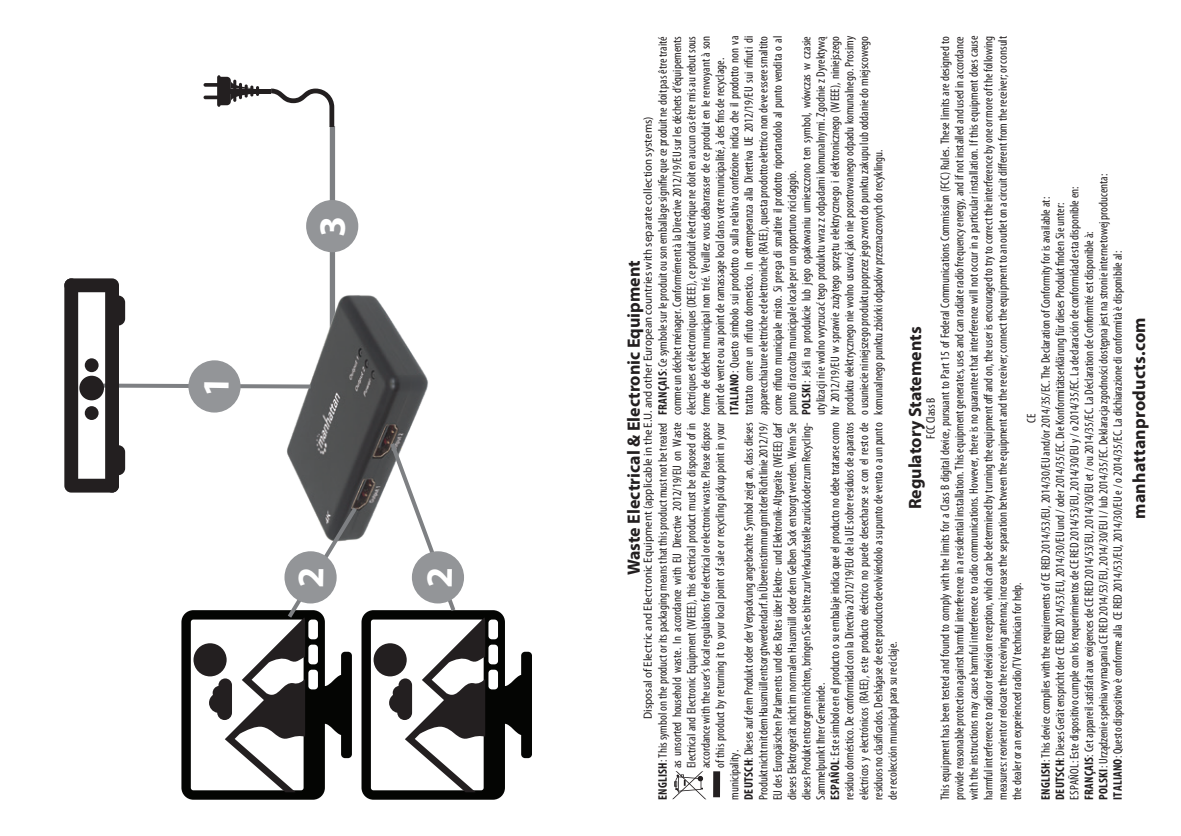
<style>
.page{position:relative;width:1181px;height:836px;background:#fff}
.page>*{position:absolute;margin:0;border:0;box-sizing:border-box;transform-origin:0 0}
.t1{font:700 18px "Myriad Pro";color:#231f20}
.t2{font:condensed 12.4px/14.4px "Myriad Pro";color:#231f20}
.t3{font:semi-condensed 12px "Myriad Pro";letter-spacing:.01em;color:#231f20}
.s1{font-weight:700}
</style>
<div class="page">
<div style="left:713px;top:771px;width:7px;height:26px;background:#231f20"></div>
<svg style="left:672px;top:771px;width:34px;height:28px"></svg>
<div style="left:330px;top:126px;width:5px;height:304px;background:#7e8083"></div>
<div style="left:307px;top:200px;width:51px;height:51px;background:#939598;border-radius:50%"></div>
<div style="left:306px;top:200px;width:52px;height:52px;border:2px solid #939598;border-radius:50%"></div>
<img style="left:284px;top:291px;width:144px;height:147px">
<svg style="left:125px;top:383px;width:186px;height:5px"></svg>
<div style="left:189px;top:361px;width:51px;height:51px;background:#939598;border-radius:50%"></div>
<div style="left:188px;top:360px;width:53px;height:52px;border:2px solid #939598;border-radius:50%"></div>
<svg style="left:204px;top:83px;width:19px;height:4px"></svg>
<hr style="left:204px;top:96px;width:19px;height:3px;background:#231f20;border-radius:2px">
<hr style="left:231px;top:89px;width:40px;height:4px;background:#231f20">
<hr style="left:217px;top:75px;width:3px;height:32px;background:#231f20;border-radius:2px">
<svg style="left:217px;top:77px;width:42px;height:28px"></svg>
<svg style="left:271px;top:88px;width:63px;height:38px"></svg>
<svg style="left:64px;top:278px;width:61px;height:214px"></svg>
<svg style="left:181px;top:438px;width:351px;height:361px"></svg>
<p class="t2" style="left:655px;top:414px;width:380px;rotate:-90deg"><span class="s1">FRANÇAIS</span>: Ce symbole sur Ie produit ou son emballage signifie que ce produit ne doit pas être traité comme un déchet ménager. Conformément à la Directive 2012/19/EU sur les déchets d’équipements électriques et électroniques (DEEE), ce produit électrique ne doit en aucun cas être mis au rebut sous forme de déchet municipal non trié. Veuillez vous débarrasser de ce produit en Ie renvoyant à son point de vente ou au point de ramassage local dans votre municipalité, à des fins de recyclage.<br><span class="s1">ITALIANO</span>: Questo simbolo sui prodotto o sulla relativa confezione indica che il prodotto non va trattato come un rifiuto domestico. In ottemperanza alla Direttiva UE 2012/19/EU sui rifiuti di apparecchiature elettriche ed elettroniche (RAEE), questa prodotto elettrico non deve essere smaltito come rifiuto municipale misto. Si prega di smaltire il prodotto riportandolo al punto vendita o al punto di raccolta municipale locale per un opportuno riciclaggio.<br><span class="s1">POLSKI</span>: Jeśli na produkcie lub jego opakowaniu umieszczono ten symbol, wówczas w czasie utylizacji nie wolno wyrzucać tego produktu wraz z odpadami komunalnymi. Zgodnie z Dyrektywą Nr 2012/19/EU w sprawie zużytego sprzętu elektrycznego i elektronicznego (WEEE), niniejszego produktu elektrycznego nie wolno usuwać jako nie posortowanego odpadu komunalnego. Prosimy o usuniecie niniejszego produktu poprzez jego zwrot do punktu zakupu lub oddanie do miejscowego komunalnego punktu zbiórki odpadów przeznaczonych do recyklingu.</p>
<p class="t3" style="left:641px;top:719px;width:603px;rotate:-90deg">Disposal of Electric and Electronic Equipment (applicable in the E.U. and other European countries with separate collection systems)</p>
<h1 class="t1" style="left:622px;top:575px;width:316px;rotate:-90deg">Waste Electrical &amp; Electronic Equipment</h1>
<p class="t2" style="left:741px;top:799px;width:378px;rotate:-90deg"><span class="s1">DEUTSCH</span>: Dieses auf dem Produkt oder der Verpackung angebrachte Symbol zeigt an, dass dieses</p>
<p class="t2" style="left:756px;top:799px;width:378px;rotate:-90deg">Produkt nicht mit dem Hausmüll entsorgtwerden darf. In Übereinstimmung mit der Richtlinie 2012/19/</p>
<p class="t2" style="left:770px;top:799px;width:379px;rotate:-90deg">EU des Europäischen Parlaments und des Rates über Elektro- und Elektronik-Altgeräte (WEEE) darf</p>
<p class="t2" style="left:785px;top:799px;width:378px;rotate:-90deg">dieses Elektrogerät nicht im normalen Hausmüll oder dem Gelben Sack entsorgt werden. Wenn Sie</p>
<p class="t2" style="left:799px;top:799px;width:378px;rotate:-90deg">dieses Produkt entsorgen möchten, bringen Sie es bitte zur Verkaufsstelle zurück oder zum Recycling-</p>
<p class="t2" style="left:655px;top:799px;width:378px;rotate:-90deg"><span class="s1">ENGLISH</span>: This symbol on the product or its packaging means that this product must not be treated</p>
<p class="t2" style="left:669px;top:767px;width:347px;rotate:-90deg">as unsorted household waste. In accordance with EU Directive 2012/19/EU on Waste</p>
<p class="t2" style="left:684px;top:767px;width:347px;rotate:-90deg">Electrical and Electronic Equipment (WEEE), this electrical product must be disposed of in</p>
<p class="t2" style="left:698px;top:767px;width:347px;rotate:-90deg">accordance with the user’s local regulations for electrical or electronic waste. Please dispose</p>
<p class="t2" style="left:713px;top:767px;width:347px;rotate:-90deg">of this product by returning it to your local point of sale or recycling pickup point in your</p>
<p class="t2" style="left:828px;top:799px;width:378px;rotate:-90deg"><span class="s1">ESPAÑOL</span>: Este símbolo en el producto o su embalaje indica que el producto no debe tratarse como</p>
<p class="t2" style="left:842px;top:799px;width:378px;rotate:-90deg">residuo doméstico. De conformidad con la Directiva 2012/19/EU de la UE sobre residuos de aparatos</p>
<p class="t2" style="left:856px;top:799px;width:378px;rotate:-90deg">eléctricos y electrónicos (RAEE), este producto eléctrico no puede desecharse se con el resto de</p>
<p class="t2" style="left:871px;top:799px;width:378px;rotate:-90deg">residuos no clasificados. Deshágase de este producto devolviéndolo a su punto de venta o a un punto</p>
<p class="t2" style="left:885px;top:799px;width:160px;rotate:-90deg">de recolección municipal para su reciclaje.</p>
<p class="t2" style="left:813px;top:799px;width:118px;rotate:-90deg">Sammelpunkt Ihrer Gemeinde.</p>
<p class="t2" style="left:727px;top:799px;width:51px;rotate:-90deg">municipality.</p>
<p class="t2" style="left:938px;top:799px;width:765px;rotate:-90deg">This equipment has been tested and found to comply with the limits for a Class B digital device, pursuant to Part 15 of Federal Communications Commission (FCC) Rules. These limits are designed to</p>
<p class="t2" style="left:952px;top:799px;width:765px;rotate:-90deg">provide reasonable protection against harmful interference in a residential installation. This equipment generates, uses and can radiate radio frequency energy, and if not installed and used in accordance</p>
<p class="t2" style="left:966px;top:799px;width:765px;rotate:-90deg">with the instructions may cause harmful interference to radio communications. However, there is no guarantee that interference will not occur in a particular installation. If this equipment does cause</p>
<p class="t2" style="left:981px;top:799px;width:765px;rotate:-90deg">harmful interference to radio or television reception, which can be determined by turning the equipment off and on, the user is encouraged to try to correct the interference by one or more of the following</p>
<p class="t2" style="left:995px;top:799px;width:765px;rotate:-90deg">measures: reorient or relocate the receiving antenna; increase the separation between the equipment and the receiver; connect the equipment to an outlet on a circuit different from the receiver; or consult</p>
<p class="t2" style="left:1096px;top:799px;width:627px;rotate:-90deg"><span class="s1">POLSKI</span>: Urządzenie spełnia wymagania CE RED 2014/53/EU, 2014/30/EU I / lub 2014/35/EC. Deklaracja zgodności dostępna jest na stronie internetowej producenta:</p>
<p class="t2" style="left:1067px;top:799px;width:615px;rotate:-90deg">ESPAÑOL: Este dispositivo cumple con los requerimientos de CE RED 2014/53/EU, 2014/30/EU y / o 2014/35/EC. La declaración de conformidad esta disponible en:</p>
<p class="t2" style="left:1038px;top:799px;width:604px;rotate:-90deg"><span class="s1">ENGLISH</span>: This device complies with the requirements of CE RED 2014/53/EU, 2014/30/EU and/or 2014/35/EC. The Declaration of Conformity for is available at:</p>
<p class="t2" style="left:1053px;top:799px;width:598px;rotate:-90deg"><span class="s1">DEUTSCH</span>: Dieses Gerät enspricht der CE RED 2014/53/EU, 2014/30/EU und / oder 2014/35/EC. Die Konformitätserklärung für dieses Produkt finden Sie unter:</p>
<p class="t2" style="left:1081px;top:799px;width:569px;rotate:-90deg"><span class="s1">FRANÇAIS</span>: Cet appareil satisfait aux exigences de CE RED 2014/53/EU, 2014/30/EU et / ou 2014/35/EC. La Déclaration de Conformité est disponible à:</p>
<p class="t2" style="left:1110px;top:799px;width:550px;rotate:-90deg"><span class="s1">ITALIANO</span>: Questo dispositivo è conforme alla CE RED 2014/53/EU, 2014/30/EU e / o 2014/35/EC. La dichiarazione di conformità è disponibile al:</p>
<h1 class="t1" style="left:903px;top:509px;width:184px;rotate:-90deg">Regulatory Statements</h1>
<p class="t2" style="left:923px;top:438px;width:43px;rotate:-90deg">FCC Class B</p>
<p class="t2" style="left:1024px;top:422px;width:11px;rotate:-90deg">CE</p>
<p class="t2" style="left:1009px;top:799px;width:219px;rotate:-90deg">the dealer or an experienced radio/TV technician for help.</p>
<h1 class="t1" style="left:1127px;top:518px;width:203px;rotate:-90deg">manhattanproducts.com</h1>
</div>
